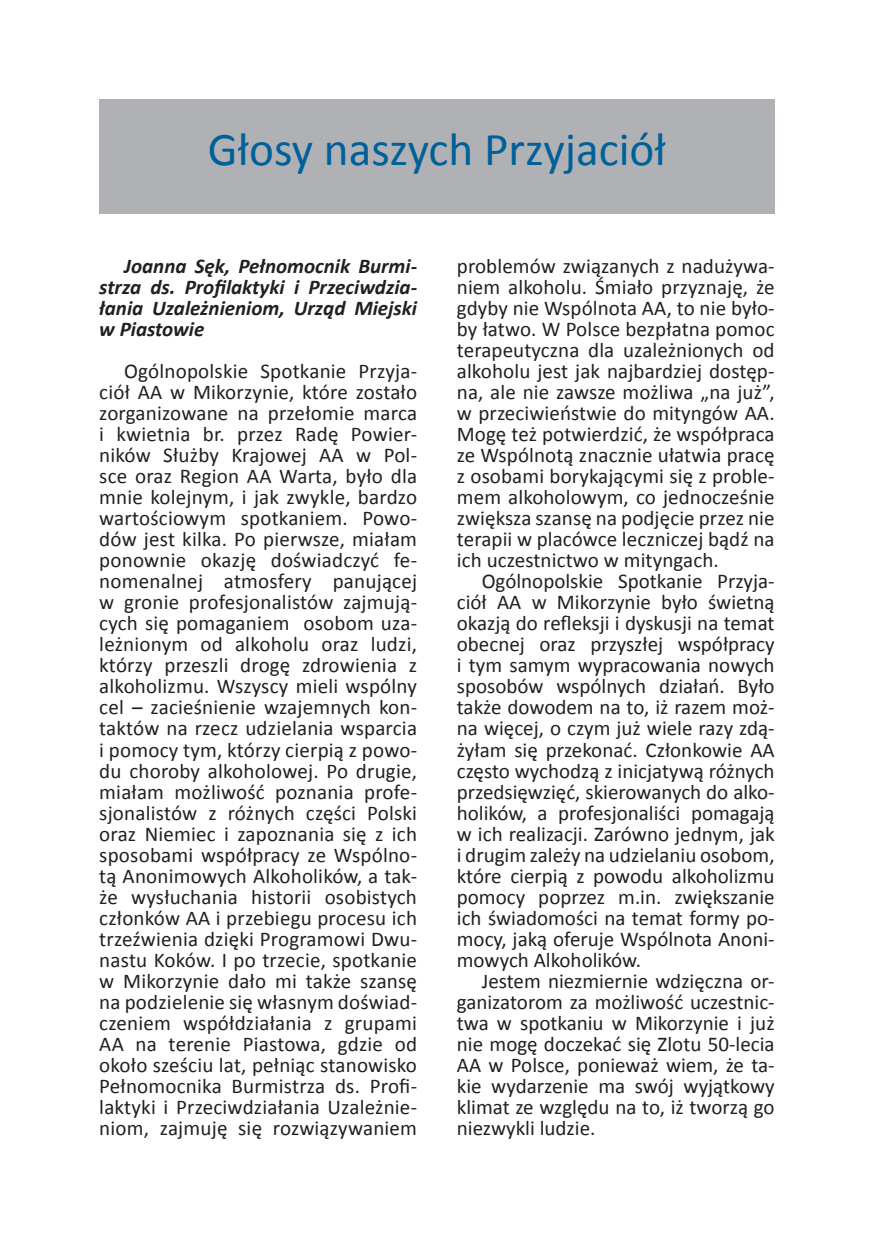
<style>
.page{position:relative;width:874px;height:1241px;background:#fff}
.page>*{position:absolute;margin:0;border:0;box-sizing:border-box;transform-origin:0 0}
.t1{font:47.25px "Calibri";color:#006098}
.t2{font:21px/21px "Calibri";color:#231f20;text-align:justify}
.t3{font:italic 700 21px/21px "Calibri";color:#231f20;text-align:justify}
</style>
<div class="page">
<div style="left:99px;top:99px;width:675px;height:114px;background:#b0b1b5"></div>
<h1 class="t1" style="left:208px;top:119px;width:460px">Głosy naszych Przyjaciół</h1>
<p class="t3" style="left:99px;top:256px;width:319px;text-indent:25px">Joanna Sęk, Pełnomocnik Burmi&shy;strza ds. Profilaktyki i Przeciwdzia&shy;łania Uzależnieniom, Urząd Miejski w Piastowie</p>
<p class="t2" style="left:99px;top:361px;width:319px;text-indent:25px">Ogólnopolskie Spotkanie Przyja&shy;ciół AA w Mikorzynie, które zostało zorganizowane na przełomie marca i kwietnia br. przez Radę Powier&shy;ników Służby Krajowej AA w Pol&shy;sce oraz Region AA Warta, było dla mnie kolejnym, i jak zwykle, bardzo wartościowym spotkaniem. Powo&shy;dów jest kilka. Po pierwsze, miałam ponownie okazję doświadczyć fe&shy;nomenalnej atmosfery panującej w gronie profesjonalistów zajmują&shy;cych się pomaganiem osobom uza&shy;leżnionym od alkoholu oraz ludzi, którzy przeszli drogę zdrowienia z alkoholizmu. Wszyscy mieli wspólny cel – zacieśnienie wzajemnych kon&shy;taktów na rzecz udzielania wsparcia i pomocy tym, którzy cierpią z powo&shy;du choroby alkoholowej. Po drugie, miałam możliwość poznania profe&shy;sjonalistów z różnych części Polski oraz Niemiec i zapoznania się z ich sposobami współpracy ze Wspólno&shy;tą Anonimowych Alkoholików, a tak&shy;że wysłuchania historii osobistych członków AA i przebiegu procesu ich trzeźwienia dzięki Programowi Dwu&shy;nastu Koków. I po trzecie, spotkanie w Mikorzynie dało mi także szansę na podzielenie się własnym doświad&shy;czeniem współdziałania z grupami AA na terenie Piastowa, gdzie od około sześciu lat, pełniąc stanowisko Pełnomocnika Burmistrza ds. Profi&shy;laktyki i Przeciwdziałania Uzależnie&shy;niom, zajmuję się rozwiązywaniem</p>
<p class="t2" style="left:456px;top:256px;width:319px">problemów związanych z nadużywa&shy;niem alkoholu. Śmiało przyznaję, że gdyby nie Wspólnota AA, to nie było&shy;by łatwo. W Polsce bezpłatna pomoc terapeutyczna dla uzależnionych od alkoholu jest jak najbardziej dostęp&shy;na, ale nie zawsze możliwa „na już”, w przeciwieństwie do mityngów AA.<br>Mogę też potwierdzić, że współpraca ze Wspólnotą znacznie ułatwia pracę z osobami borykającymi się z proble&shy;mem alkoholowym, co jednocześnie zwiększa szansę na podjęcie przez nie terapii w placówce leczniczej bądź na ich uczestnictwo w mityngach.</p>
<p class="t2" style="left:456px;top:571px;width:319px;text-indent:25px">Ogólnopolskie Spotkanie Przyja&shy;ciół AA w Mikorzynie było świetną okazją do refleksji i dyskusji na temat obecnej oraz przyszłej współpracy i tym samym wypracowania nowych sposobów wspólnych działań. Było także dowodem na to, iż razem moż&shy;na więcej, o czym już wiele razy zdą&shy;żyłam się przekonać. Członkowie AA często wychodzą z inicjatywą różnych przedsięwzięć, skierowanych do alko&shy;holików, a profesjonaliści pomagają w ich realizacji. Zarówno jednym, jak i drugim zależy na udzielaniu osobom, które cierpią z powodu alkoholizmu pomocy poprzez m.in. zwiększanie ich świadomości na temat formy po&shy;mocy, jaką oferuje Wspólnota Anoni&shy;mowych Alkoholików.</p>
<p class="t2" style="left:456px;top:970px;width:319px;text-indent:25px">Jestem niezmiernie wdzięczna or&shy;ganizatorom za możliwość uczestnic&shy;twa w spotkaniu w Mikorzynie i już nie mogę doczekać się Zlotu 50-lecia AA w Polsce, ponieważ wiem, że ta&shy;kie wydarzenie ma swój wyjątkowy klimat ze względu na to, iż tworzą go niezwykli ludzie.</p>
</div>
